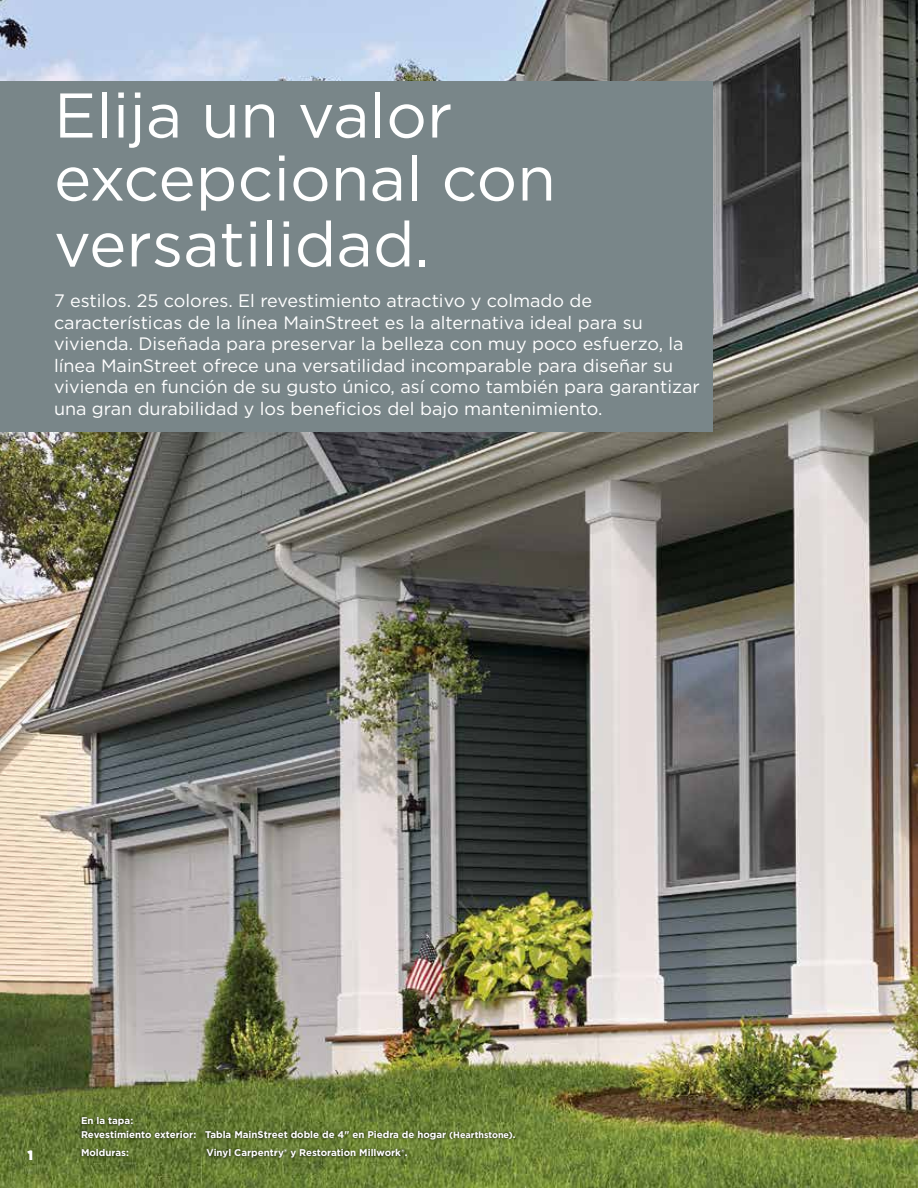
<style>
.page{position:relative;width:918px;height:1188px;background:#fff}
.page>*{position:absolute;margin:0;border:0;box-sizing:border-box;transform-origin:0 0}
.t1{font:63px/64.5px "Gotham";color:#fff}
.t2{font:18px/21.6px "Gotham";color:#fff}
.t3{font:700 13.5px "Swiss 721 BT";color:#fff}
.t4{font:700 9.75px/13.8px "Gotham";color:#fff}
.s1{font-size:9px}
</style>
<div class="page">
<img style="left:0;top:0;width:918px;height:1188px">
<div style="left:0;top:81px;width:713px;height:351px;background:#798689"></div>
<div style="left:79px;top:1114px;width:439px;height:46px;background:#000;opacity:.75"></div>
<h1 class="t1" style="left:54px;top:82px;width:504px">Elija un valor excepcional con versatilidad.</h1>
<p class="t2" style="left:54px;top:289px;width:647px">7 estilos. 25 colores. El revestimiento atractivo y colmado de características de la línea MainStreet es la alternativa ideal para su vivienda. Diseñada para preservar la belleza con muy poco esfuerzo, la línea MainStreet ofrece una versatilidad incomparable para diseñar su vivienda en función de su gusto único, así como también para garantizar una gran durabilidad y los beneficios del bajo mantenimiento.</p>
<p class="t3" style="left:27px;top:1147px;width:9px">1</p>
<p class="t4" style="left:81px;top:1114px;width:436px">En la tapa:<br>Revestimiento exterior: Tabla MainStreet doble de 4" en Piedra de hogar <span class="s1">(Hearthstone)</span>.</p>
<p class="t4" style="left:81px;top:1145px;width:49px">Molduras:</p>
<p class="t4" style="left:207px;top:1145px;width:202px">Vinyl Carpentry® y Restoration Millwork®.</p>
</div>
